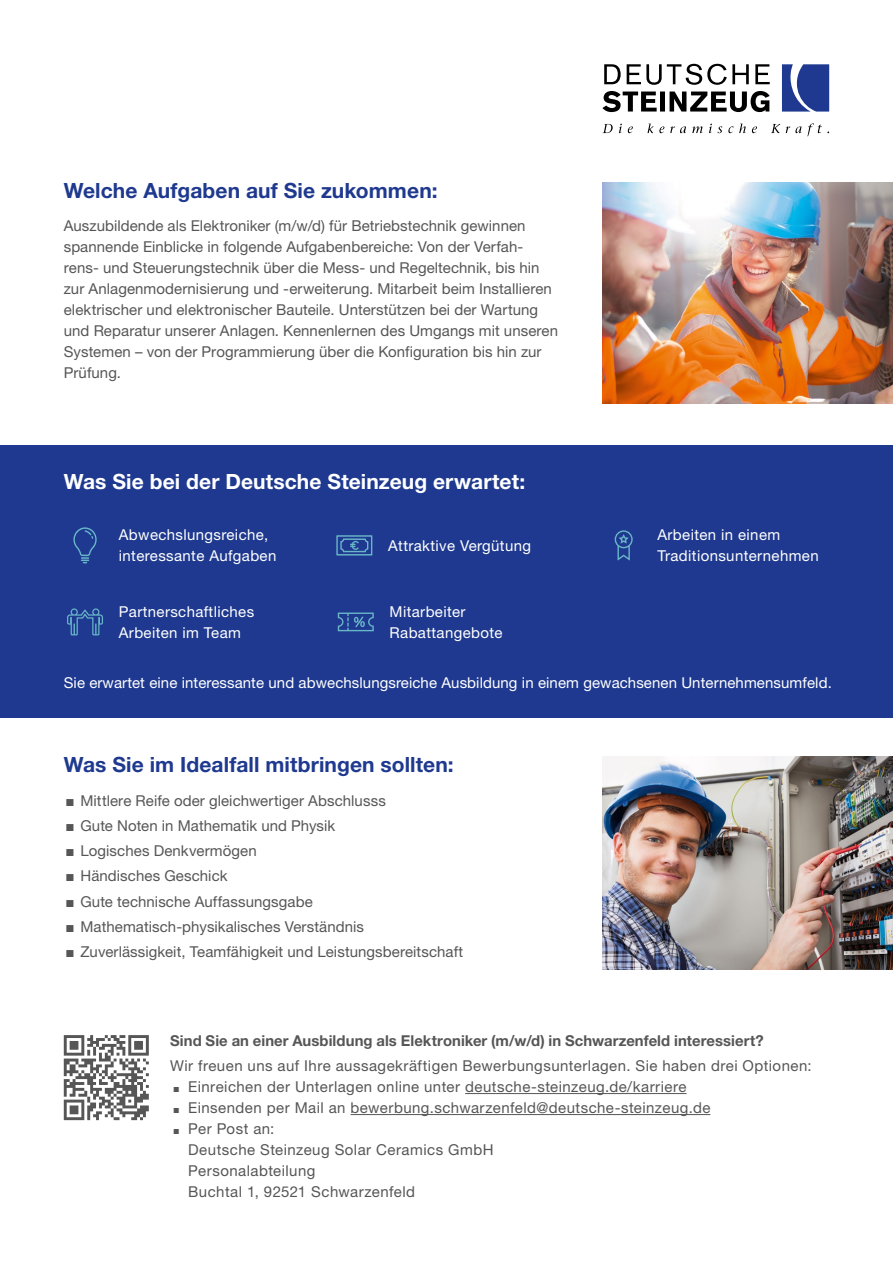
<style>
.page{position:relative;width:893px;height:1263px;background:#fff}
.page>*{position:absolute;margin:0;border:0;box-sizing:border-box;transform-origin:0 0}
.t1{font:700 45px "Helvetica Neue LT Pro";color:#565656}
.t2{font:45px "Helvetica Neue LT Pro";color:#565656}
.t3{font:700 21px "Helvetica Neue LT Pro";letter-spacing:.005em;color:#1e398f}
.t4{font:700 21px "Helvetica Neue LT Pro";letter-spacing:.005em;color:#fff}
.t5{font:15px/21px "Helvetica Neue LT Pro";letter-spacing:.01em;color:#565656}
.t6{font:15px/21px "Helvetica Neue LT Pro";letter-spacing:.03em;color:#565656}
.t7{font:15px/21px "Helvetica Neue LT Pro";letter-spacing:.025em;color:#fff}
.t8{font:15px "Helvetica Neue LT Pro";letter-spacing:.005em;color:#fff}
.t9{font:700 15px "Helvetica Neue LT Pro";letter-spacing:.005em;color:#565656}
</style>
<div class="page">
<div style="left:0;top:445px;width:893px;height:273px;background:#1e398f"></div>
<img style="left:602px;top:183px;width:291px;height:221px">
<img style="left:602px;top:757px;width:291px;height:212px">
<svg style="left:603px;top:123px;width:226px;height:13px"></svg>
<svg style="left:602px;top:64px;width:168px;height:48px"></svg>
<svg style="left:782px;top:64px;width:47px;height:48px;background:#3d549e"></svg>
<hr style="left:465px;top:1093px;width:222px;height:1px;background:#565656">
<hr style="left:351px;top:1114px;width:359px;height:1px;background:#565656">
<svg style="left:64px;top:1035px;width:85px;height:85px"></svg>
<svg style="left:336px;top:535px;width:36px;height:20px"></svg>
<svg style="left:338px;top:612px;width:36px;height:19px"></svg>
<svg style="left:73px;top:527px;width:24px;height:36px"></svg>
<svg style="left:67px;top:608px;width:36px;height:27px"></svg>
<svg style="left:615px;top:530px;width:18px;height:30px"></svg>
<h2 class="t3" style="left:64px;top:177px;width:375px">Welche Aufgaben auf Sie zukommen:</h2>
<p class="t5" style="left:64px;top:215px;width:496px">Auszubildende als Elektroniker (m/w/d) für Betriebstechnik gewinnen spannende Einblicke in folgende Aufgabenbereiche: Von der Verfah&shy;rens- und Steuerungstechnik über die Mess- und Regeltechnik, bis hin zur Anlagenmodernisierung und -erweiterung. Mitarbeit beim Installieren elektrischer und elektronischer Bauteile. Unterstützen bei der Wartung und Reparatur unserer Anlagen. Kennenlernen des Umgangs mit unseren Systemen – von der Programmierung über die Konfiguration bis hin zur Prüfung.</p>
<h2 class="t4" style="left:64px;top:468px;width:463px">Was Sie bei der Deutsche Steinzeug erwartet:</h2>
<p class="t7" style="left:119px;top:524px;width:159px">Abwechslungsreiche, interessante Aufgaben</p>
<p class="t7" style="left:119px;top:601px;width:137px">Partnerschaftliches<br>Arbeiten im Team</p>
<p class="t7" style="left:388px;top:534px;width:144px">Attraktive Vergütung</p>
<p class="t7" style="left:390px;top:601px;width:114px">Mitarbeiter<br>Rabattangebote</p>
<p class="t7" style="left:657px;top:524px;width:163px">Arbeiten in einem<br>Traditionsunternehmen</p>
<p class="t8" style="left:64px;top:673px;width:770px">Sie erwartet eine interessante und abwechslungsreiche Ausbildung in einem gewachsenen Unternehmensumfeld.</p>
<h2 class="t3" style="left:64px;top:751px;width:391px">Was Sie im Idealfall mitbringen sollten:</h2>
<h1 class="t1" style="left:64px;top:761px;width:14px">.</h1>
<p class="t5" style="left:80px;top:789px;width:307px">Mittlere Reife oder gleichwertiger Abschlusss</p>
<h1 class="t1" style="left:64px;top:786px;width:14px">.</h1>
<p class="t5" style="left:80px;top:815px;width:256px">Gute Noten in Mathematik und Physik</p>
<h1 class="t1" style="left:64px;top:811px;width:14px">.</h1>
<p class="t5" style="left:80px;top:840px;width:178px">Logisches Denkvermögen</p>
<h1 class="t1" style="left:64px;top:837px;width:14px">.</h1>
<p class="t5" style="left:80px;top:865px;width:149px">Händisches Geschick</p>
<h1 class="t1" style="left:64px;top:862px;width:14px">.</h1>
<p class="t5" style="left:80px;top:890px;width:234px">Gute technische Auffassungsgabe</p>
<h1 class="t1" style="left:64px;top:887px;width:14px">.</h1>
<p class="t5" style="left:80px;top:916px;width:285px">Mathematisch-physikalisches Verständnis</p>
<h1 class="t1" style="left:64px;top:912px;width:14px">.</h1>
<p class="t5" style="left:80px;top:941px;width:384px">Zuverlässigkeit, Teamfähigkeit und Leistungsbereitschaft</p>
<p class="t9" style="left:170px;top:1031px;width:595px">Sind Sie an einer Ausbildung als Elektroniker (m/w/d) in Schwarzenfeld interessiert?</p>
<p class="t6" style="left:170px;top:1055px;width:643px">Wir freuen uns auf Ihre aussagekräftigen Bewerbungsunterlagen. Sie haben drei Optionen:</p>
<h1 class="t2" style="left:170px;top:1048px;width:14px">.</h1>
<p class="t6" style="left:188px;top:1076px;width:500px">Einreichen der Unterlagen online unter deutsche-steinzeug.de/karriere</p>
<h1 class="t2" style="left:170px;top:1069px;width:14px">.</h1>
<p class="t6" style="left:188px;top:1097px;width:524px">Einsenden per Mail an bewerbung.schwarzenfeld@deutsche-steinzeug.de</p>
<h1 class="t2" style="left:170px;top:1090px;width:14px">.</h1>
<p class="t6" style="left:188px;top:1118px;width:307px">Per Post an:<br>Deutsche Steinzeug Solar Ceramics GmbH<br>Personalabteilung<br>Buchtal 1, 92521 Schwarzenfeld</p>
</div>
